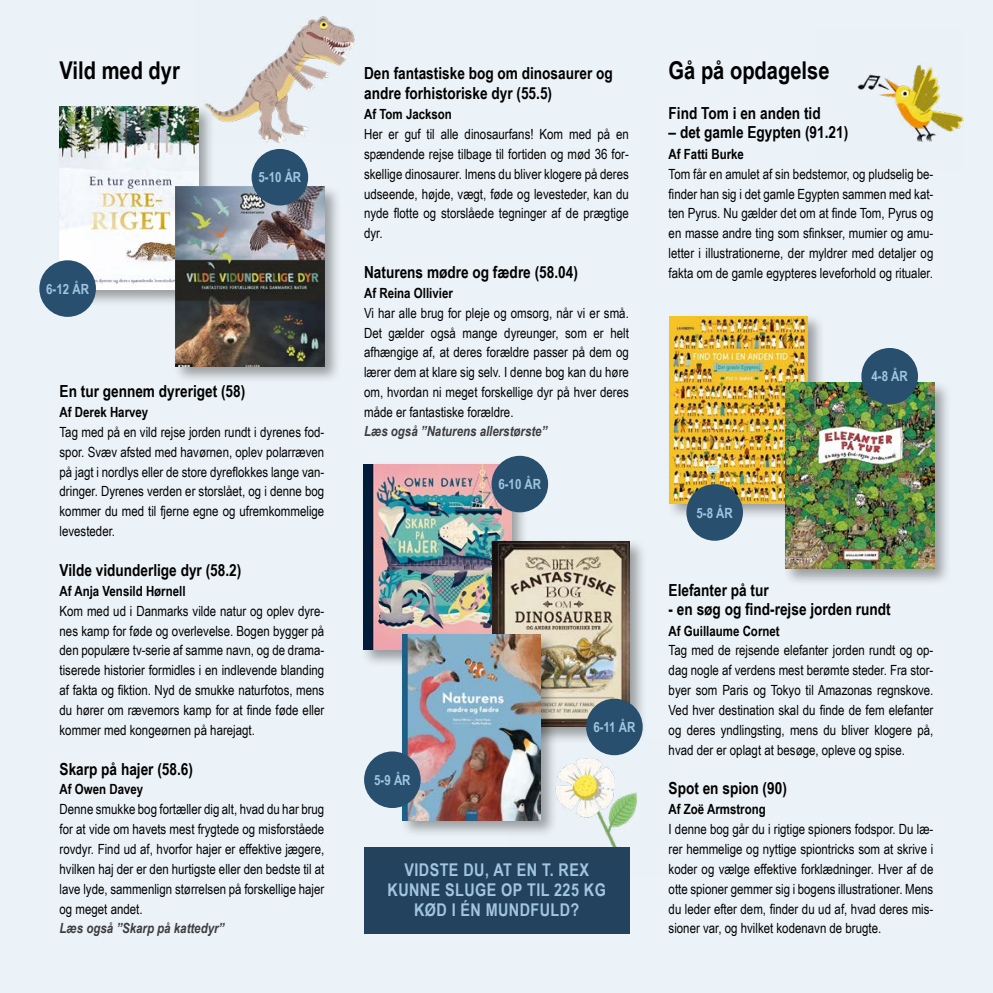
<style>
.page{position:relative;width:993px;height:993px;background:#fff}
.page>*{position:absolute;margin:0;border:0;box-sizing:border-box;transform-origin:0 0}
.id757{font:700 24.5px "Arial Narrow";color:#000}
.id50759{font:700 17.5px "Arial Narrow";letter-spacing:.025em;color:#a1c6e0}
.id643{font:700 16.62px/19.2px "Arial Narrow";color:#000}
.id663{font:14px/19.8px "Arial Narrow";color:#000;text-align:justify}
.id642{font:700 14px "Arial Narrow";color:#000}
.id55410{font:italic 700 14px "Arial Narrow";color:#3e3d40}
.t1{font:700 14px "Arial Narrow";color:#a1c6e0}
</style>
<div class="page">
<div style="left:0;top:0;width:992px;height:992px;background:#ecf3f8"></div>
<img style="left:558px;top:744px;width:79px;height:133px">
<div style="left:364px;top:846px;width:265px;height:87px;background:#23425e"></div>
<div style="left:56px;top:104px;width:159px;height:203px;background:#000;opacity:.35"></div>
<img style="left:60px;top:107px;width:138px;height:182px">
<div style="left:172px;top:184px;width:170px;height:200px;background:#000;opacity:.35"></div>
<img style="left:175px;top:187px;width:149px;height:179px">
<div style="left:360px;top:461px;width:168px;height:206px;background:#000;opacity:.35"></div>
<img style="left:363px;top:464px;width:148px;height:185px">
<div style="left:489px;top:538px;width:158px;height:206px;background:#000;opacity:.35"></div>
<img style="left:492px;top:541px;width:137px;height:185px">
<div style="left:399px;top:631px;width:159px;height:206px;background:#000;opacity:.35"></div>
<img style="left:402px;top:634px;width:138px;height:185px">
<div style="left:39px;top:260px;width:57px;height:57px;background:#284f6e;border-radius:50%"></div>
<div style="left:251px;top:149px;width:57px;height:56px;background:#284f6e;border-radius:50%"></div>
<div style="left:491px;top:455px;width:57px;height:57px;background:#284f6e;border-radius:50%"></div>
<div style="left:364px;top:751px;width:56px;height:56px;background:#284f6e;border-radius:50%"></div>
<div style="left:586px;top:698px;width:56px;height:57px;background:#284f6e;border-radius:50%"></div>
<div style="left:666px;top:313px;width:158px;height:207px;background:#000;opacity:.35"></div>
<img style="left:669px;top:316px;width:138px;height:187px">
<div style="left:782px;top:379px;width:169px;height:207px;background:#000;opacity:.35"></div>
<img style="left:785px;top:382px;width:149px;height:186px">
<div style="left:686px;top:484px;width:56px;height:56px;background:#284f6e;border-radius:50%"></div>
<div style="left:861px;top:348px;width:56px;height:56px;background:#284f6e;border-radius:50%"></div>
<img style="left:196px;top:16px;width:159px;height:127px">
<img style="left:857px;top:65px;width:106px;height:77px">
<h1 class="id757" style="left:60px;top:52px;width:122px">Vild med dyr</h1>
<p class="t1" style="left:46px;top:278px;width:44px">6-12 ÅR</p>
<p class="t1" style="left:258px;top:167px;width:44px">5-10 ÅR</p>
<h1 class="id643" style="left:60px;top:381px;width:187px">En tur gennem dyreriget (58)</h1>
<h2 class="id642" style="left:60px;top:401px;width:90px">Af Derek Harvey</h2>
<p class="id663" style="left:60px;top:421px;width:266px">Tag med på en vild rejse jorden rundt i dyrenes fod&shy;spor. Svæv afsted med havørnen, oplev polarræven på jagt i nordlys eller de store dyreflokkes lange van&shy;dringer. Dyrenes verden er storslået, og i denne bog kommer du med til fjerne egne og ufremkommelige levesteder.</p>
<h1 class="id643" style="left:60px;top:559px;width:183px">Vilde vidunderlige dyr (58.2)</h1>
<h2 class="id642" style="left:60px;top:580px;width:127px">Af Anja Vensild Hørnell</h2>
<p class="id663" style="left:60px;top:600px;width:266px">Kom med ud i Danmarks vilde natur og oplev dyre&shy;nes kamp for føde og overlevelse. Bogen bygger på den populære tv-serie af samme navn, og de drama&shy;tiserede historier formidles i en indlevende blanding af fakta og fiktion. Nyd de smukke naturfotos, mens du hører om rævemors kamp for at finde føde eller kommer med kongeørnen på harejagt.</p>
<h1 class="id643" style="left:60px;top:758px;width:135px">Skarp på hajer (58.6)</h1>
<h2 class="id642" style="left:60px;top:778px;width:85px">Af Owen Davey</h2>
<p class="id663" style="left:60px;top:798px;width:266px">Denne smukke bog fortæller dig alt, hvad du har brug for at vide om havets mest frygtede og misforståede rovdyr. Find ud af, hvorfor hajer er effektive jægere, hvilken haj der er den hurtigste eller den bedste til at lave lyde, sammenlign størrelsen på forskellige hajer og meget andet.</p>
<h2 class="id55410" style="left:60px;top:916px;width:166px">Læs også ”Skarp på kattedyr”</h2>
<h1 class="id643" style="left:364px;top:63px;width:250px">Den fantastiske bog om dinosaurer og andre forhistoriske dyr (55.5)</h1>
<h2 class="id642" style="left:364px;top:104px;width:89px">Af Tom Jackson</h2>
<p class="id663" style="left:364px;top:124px;width:266px">Her er guf til alle dinosaurfans! Kom med på en spændende rejse tilbage til fortiden og mød 36 for&shy;skellige dinosaurer. Imens du bliver klogere på deres udseende, højde, vægt, føde og levesteder, kan du nyde flotte og storslåede tegninger af de prægtige dyr.</p>
<h1 class="id643" style="left:364px;top:262px;width:215px">Naturens mødre og fædre (58.04)</h1>
<h2 class="id642" style="left:364px;top:282px;width:90px">Af Reina Ollivier</h2>
<p class="id663" style="left:364px;top:302px;width:266px">Vi har alle brug for pleje og omsorg, når vi er små.<br>Det gælder også mange dyreunger, som er helt afhængige af, at deres forældre passer på dem og lærer dem at klare sig selv. I denne bog kan du høre om, hvordan ni meget forskellige dyr på hver deres måde er fantastiske forældre.</p>
<h2 class="id55410" style="left:364px;top:420px;width:185px">Læs også ”Naturens allerstørste”</h2>
<p class="t1" style="left:498px;top:473px;width:44px">6-10 ÅR</p>
<p class="t1" style="left:374px;top:769px;width:38px">5-9 ÅR</p>
<p class="t1" style="left:593px;top:716px;width:44px">6-11 ÅR</p>
<p class="id50759" style="left:404px;top:856px;width:186px">VIDSTE DU, AT EN T. REX</p>
<p class="id50759" style="left:387px;top:876px;width:220px">KUNNE SLUGE OP TIL 225 KG</p>
<p class="id50759" style="left:414px;top:896px;width:167px">KØD I ÉN MUNDFULD?</p>
<h1 class="id757" style="left:668px;top:52px;width:162px">Gå på opdagelse</h1>
<h1 class="id643" style="left:668px;top:103px;width:154px">Find Tom i en anden tid</h1>
<h1 class="id643" style="left:668px;top:122px;width:181px">– det gamle Egypten (91.21)</h1>
<h2 class="id642" style="left:668px;top:143px;width:77px">Af Fatti Burke</h2>
<p class="id663" style="left:668px;top:163px;width:266px">Tom får en amulet af sin bedstemor, og pludselig be&shy;finder han sig i det gamle Egypten sammen med kat&shy;ten Pyrus. Nu gælder det om at finde Tom, Pyrus og en masse andre ting som sfinkser, mumier og amu&shy;letter i illustrationerne, der myldrer med detaljer og fakta om de gamle egypteres leveforhold og ritualer.</p>
<p class="t1" style="left:696px;top:502px;width:38px">5-8 ÅR</p>
<p class="t1" style="left:871px;top:366px;width:38px">4-8 ÅR</p>
<h1 class="id643" style="left:668px;top:579px;width:101px">Elefanter på tur</h1>
<h1 class="id643" style="left:668px;top:598px;width:223px">- en søg og find-rejse jorden rundt</h1>
<h2 class="id642" style="left:668px;top:619px;width:112px">Af Guillaume Cornet</h2>
<p class="id663" style="left:668px;top:639px;width:266px">Tag med de rejsende elefanter jorden rundt og op&shy;dag nogle af verdens mest berømte steder. Fra stor&shy;byer som Paris og Tokyo til Amazonas regnskove.<br>Ved hver destination skal du finde de fem elefanter og deres yndlingsting, mens du bliver klogere på, hvad der er oplagt at besøge, opleve og spise.</p>
<h1 class="id643" style="left:668px;top:777px;width:120px">Spot en spion (90)</h1>
<h2 class="id642" style="left:668px;top:798px;width:99px">Af Zoë Armstrong</h2>
<p class="id663" style="left:668px;top:818px;width:266px">I denne bog går du i rigtige spioners fodspor. Du læ&shy;rer hemmelige og nyttige spiontricks som at skrive i koder og vælge effektive forklædninger. Hver af de otte spioner gemmer sig i bogens illustrationer. Mens du leder efter dem, finder du ud af, hvad deres mis&shy;sioner var, og hvilket kodenavn de brugte.</p>
</div>
